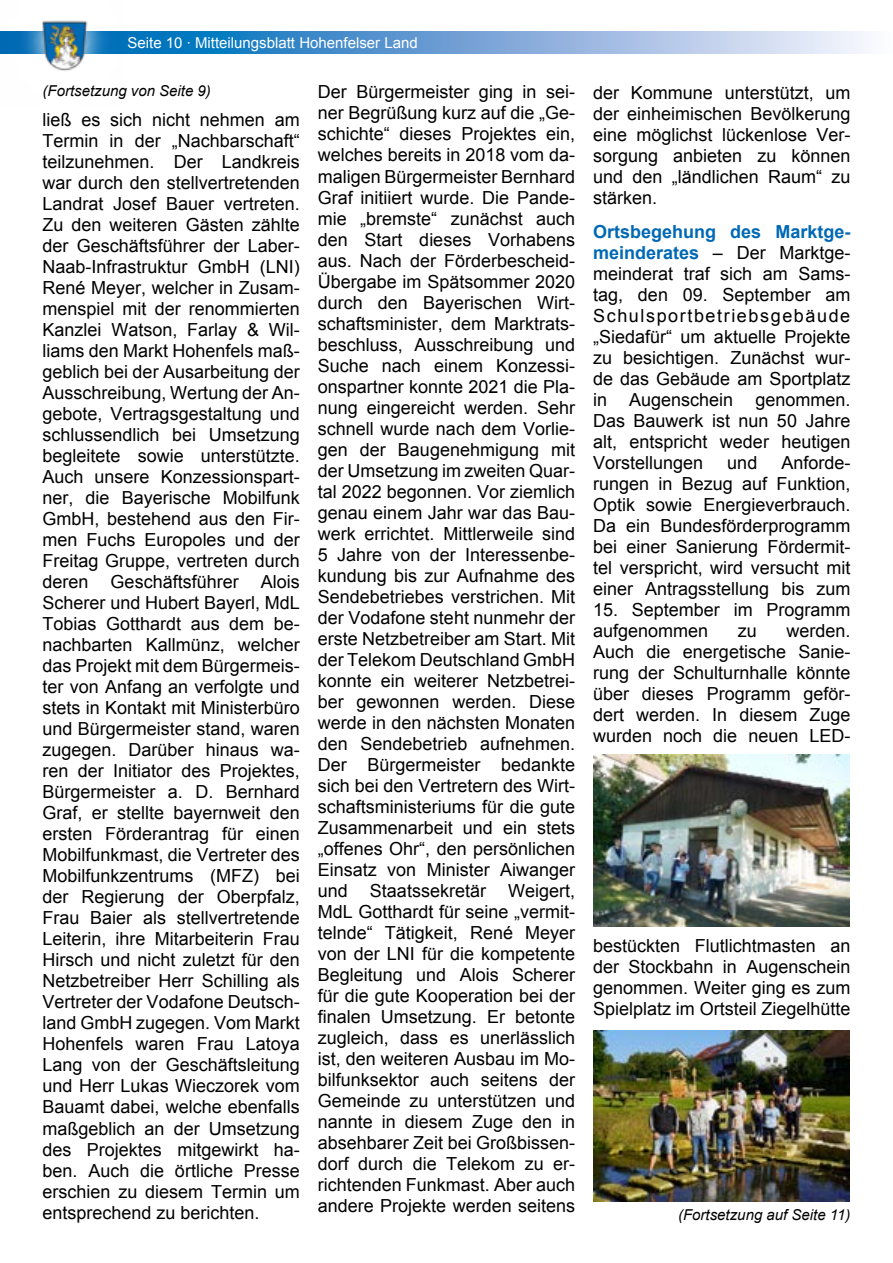
<style>
.page{position:relative;width:893px;height:1263px;background:#fff}
.page>*{position:absolute;margin:0;border:0;box-sizing:border-box;transform-origin:0 0}
.t1{font:18px/21px "Arial";color:#000;text-align:justify}
.t2{font:italic 15px "Arial";color:#000}
.t3{font:15px "Arial";color:#fff}
.s1{font-weight:700;color:#0069b4}
</style>
<div class="page">
<svg style="left:123px;top:32px;width:742px;height:21px;background:#77aad9"></svg>
<img style="left:0;top:20px;width:123px;height:51px">
<img style="left:593px;top:754px;width:256px;height:172px">
<img style="left:593px;top:1031px;width:256px;height:170px">
<p class="t3" style="left:128px;top:33px;width:292px">Seite 10 · Mitteilungsblatt Hohenfelser Land</p>
<p class="t2" style="left:43px;top:81px;width:170px">(Fortsetzung von Seite 9)</p>
<p class="t1" style="left:43px;top:109px;width:259px">ließ es sich nicht nehmen am Termin in der „Nachbarschaft“ teilzunehmen. Der Landkreis war durch den stellvertretenden Landrat Josef Bauer vertreten.<br>Zu den weiteren Gästen zählte der Geschäftsführer der Laber-Naab-Infrastruktur GmbH (LNI)<br>René Meyer, welcher in Zusam&shy;menspiel mit der renommierten Kanzlei Watson, Farlay &amp; Wil&shy;liams den Markt Hohenfels maß&shy;geblich bei der Ausarbeitung der Ausschreibung, Wertung der An&shy;gebote, Vertragsgestaltung und schlussendlich bei Umsetzung begleitete sowie unterstützte.<br>Auch unsere Konzessionspart&shy;ner, die Bayerische Mobilfunk GmbH, bestehend aus den Fir&shy;men Fuchs Europoles und der Freitag Gruppe, vertreten durch deren Geschäftsführer Alois Scherer und Hubert Bayerl, MdL Tobias Gotthardt aus dem be&shy;nachbarten Kallmünz, welcher das Projekt mit dem Bürgermeis&shy;ter von Anfang an verfolgte und stets in Kontakt mit Ministerbüro und Bürgermeister stand, waren zugegen. Darüber hinaus wa&shy;ren der Initiator des Projektes, Bürgermeister a. D. Bernhard Graf, er stellte bayernweit den ersten Förderantrag für einen Mobilfunkmast, die Vertreter des Mobilfunkzentrums (MFZ) bei der Regierung der Oberpfalz, Frau Baier als stellvertretende Leiterin, ihre Mitarbeiterin Frau Hirsch und nicht zuletzt für den Netzbetreiber Herr Schilling als Vertreter der Vodafone Deutsch&shy;land GmbH zugegen. Vom Markt Hohenfels waren Frau Latoya Lang von der Geschäftsleitung und Herr Lukas Wieczorek vom Bauamt dabei, welche ebenfalls maßgeblich an der Umsetzung des Projektes mitgewirkt ha&shy;ben. Auch die örtliche Presse erschien zu diesem Termin um entsprechend zu berichten.</p>
<p class="t1" style="left:318px;top:82px;width:259px">Der Bürgermeister ging in sei&shy;ner Begrüßung kurz auf die „Ge&shy;schichte“ dieses Projektes ein, welches bereits in 2018 vom da&shy;maligen Bürgermeister Bernhard Graf initiiert wurde. Die Pande&shy;mie „bremste“ zunächst auch den Start dieses Vorhabens aus. Nach der Förderbescheid-Übergabe im Spätsommer 2020 durch den Bayerischen Wirt&shy;schaftsminister, dem Marktrats&shy;beschluss, Ausschreibung und Suche nach einem Konzessi&shy;onspartner konnte 2021 die Pla&shy;nung eingereicht werden. Sehr schnell wurde nach dem Vorlie&shy;gen der Baugenehmigung mit der Umsetzung im zweiten Quar&shy;tal 2022 begonnen. Vor ziemlich genau einem Jahr war das Bau&shy;werk errichtet. Mittlerweile sind 5 Jahre von der Interessenbe&shy;kundung bis zur Aufnahme des Sendebetriebes verstrichen. Mit der Vodafone steht nunmehr der erste Netzbetreiber am Start. Mit der Telekom Deutschland GmbH konnte ein weiterer Netzbetrei&shy;ber gewonnen werden. Diese werde in den nächsten Monaten den Sendebetrieb aufnehmen.<br>Der Bürgermeister bedankte sich bei den Vertretern des Wirt&shy;schaftsministeriums für die gute Zusammenarbeit und ein stets „offenes Ohr“, den persönlichen Einsatz von Minister Aiwanger und Staatssekretär Weigert, MdL Gotthardt für seine „vermit&shy;telnde“ Tätigkeit, René Meyer von der LNI für die kompetente Begleitung und Alois Scherer für die gute Kooperation bei der finalen Umsetzung. Er betonte zugleich, dass es unerlässlich ist, den weiteren Ausbau im Mo&shy;bilfunksektor auch seitens der Gemeinde zu unterstützen und nannte in diesem Zuge den in absehbarer Zeit bei Großbissen&shy;dorf durch die Telekom zu er&shy;richtenden Funkmast. Aber auch andere Projekte werden seitens</p>
<p class="t1" style="left:593px;top:82px;width:259px">der Kommune unterstützt, um der einheimischen Bevölkerung eine möglichst lückenlose Ver&shy;sorgung anbieten zu können und den „ländlichen Raum“ zu stärken.</p>
<p class="t1" style="left:593px;top:221px;width:259px"><span class="s1">Ortsbegehung des Marktge&shy;meinderates</span> – Der Marktge&shy;meinderat traf sich am Sams&shy;tag, den 09. September am Schulsportbetriebsgebäude „Siedafür“ um aktuelle Projekte zu besichtigen. Zunächst wur&shy;de das Gebäude am Sportplatz in Augenschein genommen.<br>Das Bauwerk ist nun 50 Jahre alt, entspricht weder heutigen Vorstellungen</p>
<p class="t1" style="left:593px;top:452px;width:259px;text-indent:188px">Anforde&shy;rungen in Bezug auf Funktion, Optik sowie Energieverbrauch.<br>Da ein Bundesförderprogramm bei einer Sanierung Fördermit&shy;tel verspricht, wird versucht mit einer Antragsstellung bis zum</p>
<p class="t1" style="left:593px;top:599px;width:259px">15. September im Programm aufgenommen</p>
<p class="t1" style="left:727px;top:452px;width:32px">und</p>
<p class="t1" style="left:593px;top:620px;width:259px;text-indent:193px">werden.<br>Auch die energetische Sanie&shy;rung der Schulturnhalle könnte über dieses Programm geför&shy;dert werden. In diesem Zuge wurden noch die neuen LED-</p>
<p class="t1" style="left:738px;top:620px;width:21px">zu</p>
<p class="t1" style="left:593px;top:935px;width:259px">bestückten Flutlichtmasten an der Stockbahn in Augenschein genommen. Weiter ging es zum Spielplatz im Ortsteil Ziegelhütte</p>
<p class="t2" style="left:678px;top:1205px;width:174px">(Fortsetzung auf Seite 11)</p>
</div>
